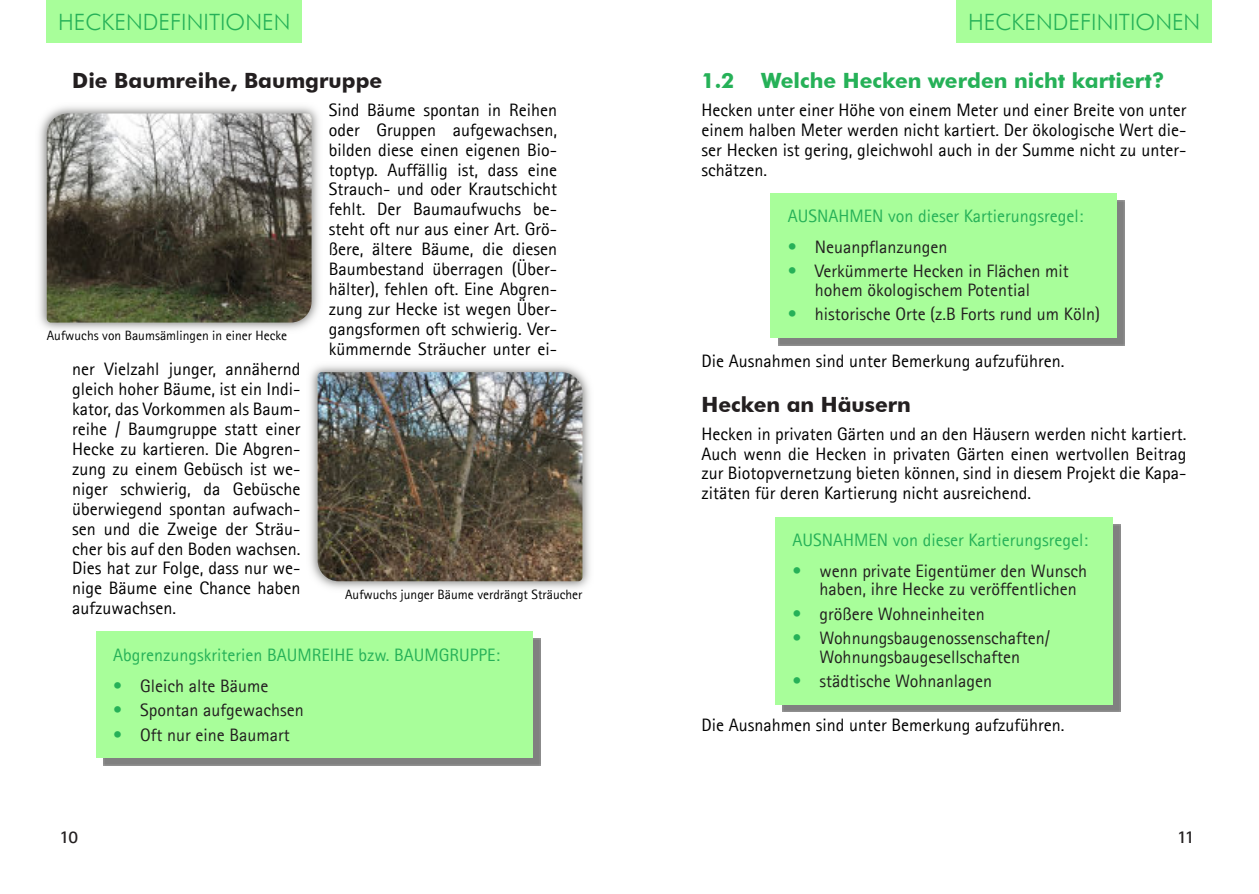
<style>
.page{position:relative;width:1259px;height:894px;background:#fff}
.page>*{position:absolute;margin:0;border:0;box-sizing:border-box;transform-origin:0 0}
.t1{font:300 22.5px "Futura BT";color:#26b158}
.t2{font:700 21px "Futura BT";color:#231f20}
.t3{font:700 21px "Futura BT";color:#26b158}
.t4{font:18px/20px "Agfa Rotis Sans Serif";color:#000;text-align:justify}
.t5{font:18px/18.5px "Agfa Rotis Sans Serif";color:#231f20}
.t6{font:18px "Agfa Rotis Sans Serif";color:#26b158}
.t7{font:700 18px "Agfa Rotis Sans Serif";color:#231f20}
.t8{font:13.5px "Agfa Rotis Sans Serif";color:#000}
.s1{color:#26b158}
</style>
<div class="page">
<div style="left:771px;top:193px;width:346px;height:144px;background:#a8fe9a"></div>
<div style="left:775px;top:516px;width:338px;height:188px;background:#a8fe9a"></div>
<img style="left:39px;top:106px;width:280px;height:224px">
<img style="left:47px;top:113px;width:265px;height:209px">
<img style="left:310px;top:365px;width:280px;height:224px">
<img style="left:318px;top:372px;width:264px;height:209px">
<div style="left:96px;top:631px;width:437px;height:126px;background:#a8fe9a"></div>
<div style="left:47px;top:0;width:255px;height:43px;background:#a8fe9a"></div>
<div style="left:957px;top:0;width:255px;height:43px;background:#a8fe9a"></div>
<p class="t1" style="left:58px;top:13px;width:234px">HECKENDEFINITIONEN</p>
<p class="t1" style="left:968px;top:13px;width:234px">HECKENDEFINITIONEN</p>
<p class="t2" style="left:72px;top:72px;width:312px">Die Baumreihe, Baumgruppe</p>
<p class="t4" style="left:329px;top:101px;width:230px">Sind Bäume spontan in Reihen oder Gruppen aufgewachsen, bilden diese einen eigenen Bio&shy;toptyp. Auffällig ist, dass eine Strauch- und oder Krautschicht fehlt. Der Baumaufwuchs be&shy;steht oft nur aus einer Art. Grö&shy;ßere, ältere Bäume, die diesen Baumbestand überragen (Über&shy;hälter), fehlen oft. Eine Abgren&shy;zung zur Hecke ist wegen Über&shy;gangsformen oft schwierig. Ver&shy;kümmernde Sträucher unter ei-</p>
<p class="t4" style="left:72px;top:360px;width:230px">ner Vielzahl junger, annähernd gleich hoher Bäume, ist ein Indi&shy;kator, das Vorkommen als Baum&shy;reihe / Baumgruppe statt einer Hecke zu kartieren. Die Abgren&shy;zung zu einem Gebüsch ist we&shy;niger schwierig, da Gebüsche überwiegend spontan aufwach&shy;sen und die Zweige der Sträu&shy;cher bis auf den Boden wachsen.<br>Dies hat zur Folge, dass nur we&shy;nige Bäume eine Chance haben aufzuwachsen.</p>
<p class="t8" style="left:47px;top:330px;width:242px">Aufwuchs von Baumsämlingen in einer Hecke</p>
<p class="t8" style="left:345px;top:588px;width:239px">Aufwuchs junger Bäume verdrängt Sträucher</p>
<p class="t6" style="left:113px;top:647px;width:388px">Abgrenzungskriterien BAUMREIHE bzw. BAUMGRUPPE:</p>
<p class="t5" style="left:113px;top:677px;width:157px"><span class="s1">•</span> Gleich alte Bäume</p>
<p class="t5" style="left:113px;top:701px;width:192px"><span class="s1">•</span> Spontan aufgewachsen</p>
<p class="t5" style="left:113px;top:726px;width:178px"><span class="s1">•</span> Oft nur eine Baumart</p>
<p class="t3" style="left:702px;top:72px;width:34px">1.2</p>
<p class="t3" style="left:761px;top:72px;width:405px">Welche Hecken werden nicht kartiert?</p>
<p class="t4" style="left:702px;top:101px;width:486px">Hecken unter einer Höhe von einem Meter und einer Breite von unter einem halben Meter werden nicht kartiert. Der ökologische Wert die&shy;ser Hecken ist gering, gleichwohl auch in der Summe nicht zu unter&shy;schätzen.</p>
<p class="t6" style="left:788px;top:208px;width:297px">AUSNAHMEN von dieser Kartierungsregel:</p>
<p class="t5" style="left:788px;top:239px;width:161px"><span class="s1">•</span> Neuanpflanzungen</p>
<p class="t5" style="left:815px;top:263px;width:256px;text-indent:-27px"><span class="s1">•</span> Verkümmerte Hecken in Flächen mit hohem ökologischem Potential</p>
<p class="t5" style="left:788px;top:306px;width:314px"><span class="s1">•</span> historische Orte (z.B Forts rund um Köln)</p>
<p class="t4" style="left:702px;top:352px;width:364px">Die Ausnahmen sind unter Bemerkung aufzuführen.</p>
<p class="t2" style="left:702px;top:396px;width:211px">Hecken an Häusern</p>
<p class="t4" style="left:702px;top:424px;width:486px">Hecken in privaten Gärten und an den Häusern werden nicht kartiert.<br>Auch wenn die Hecken in privaten Gärten einen wertvollen Beitrag zur Biotopvernetzung bieten können, sind in diesem Projekt die Kapa&shy;zitäten für deren Kartierung nicht ausreichend.</p>
<p class="t6" style="left:792px;top:532px;width:297px">AUSNAHMEN von dieser Kartierungsregel:</p>
<p class="t5" style="left:819px;top:562px;width:269px;text-indent:-27px"><span class="s1">•</span> wenn private Eigentümer den Wunsch haben, ihre Hecke zu veröffentlichen</p>
<p class="t5" style="left:792px;top:605px;width:194px"><span class="s1">•</span> größere Wohneinheiten</p>
<p class="t5" style="left:792px;top:629px;width:259px;text-align:center"><span class="s1">•</span> Wohnungsbaugenossenschaften/<br>Wohnungsbaugesellschaften</p>
<p class="t5" style="left:792px;top:672px;width:201px"><span class="s1">•</span> städtische Wohnanlagen</p>
<p class="t4" style="left:702px;top:715px;width:364px">Die Ausnahmen sind unter Bemerkung aufzuführen.</p>
<p class="t7" style="left:60px;top:829px;width:20px">10</p>
<p class="t7" style="left:1177px;top:829px;width:19px">11</p>
</div>
